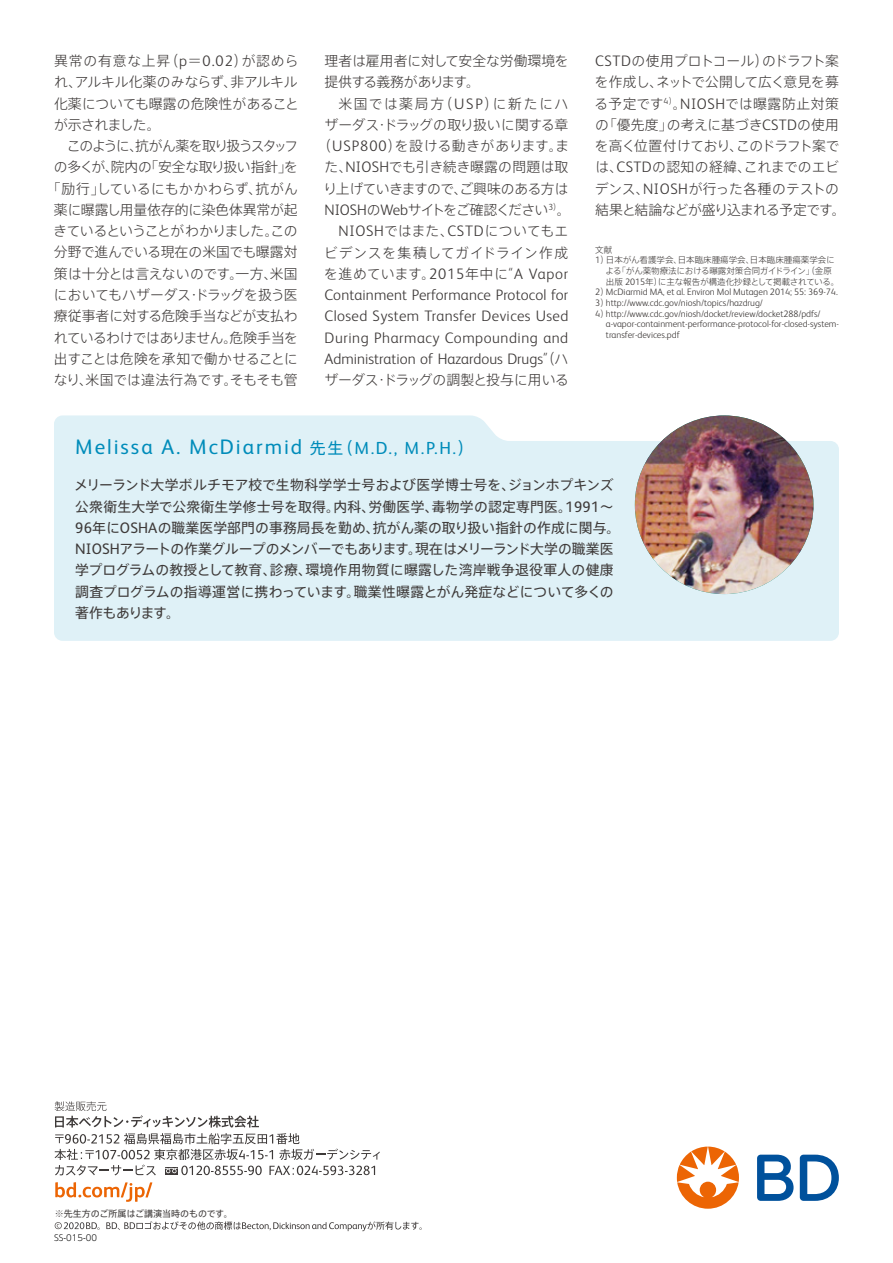
<style>
.page{position:relative;width:893px;height:1263px;background:#fff}
.page>*{position:absolute;margin:0;border:0;box-sizing:border-box;transform-origin:0 0}
.t1{font:21px "FS Albert Pro";letter-spacing:.09em;color:#008cba}
.t2{font:300 15.15px/21.3px "FS Albert Pro";color:#3e3a39;text-align:justify}
.t3{font:300 13.8px/21.3px "Axis Pro N";letter-spacing:-.015em;color:#3e3a39;text-align:right}
.t4{font:13.8px/21.3px "Axis Pro N";letter-spacing:.01em;color:#3e3a39}
.t5{font:300 9.3px/10.6px "FS Albert Pro";color:#3e3a39}
.t6{font:9px "Axis Pro N";color:#3e3a39}
.t7{font:300 8.55px "Axis Pro N";color:#3e3a39}
.t8{font:300 8.55px "Axis Pro N";letter-spacing:-.02em;color:#3e3a39}
.t9{font:300 8.55px "UD Shin Go Pro";color:#000}
.s1{font-family:"FS Albert Pro";font-size:15.15px}
.s2{font-family:"Axis Pro N";font-size:13.8px}
.s3{font-family:"Axis Pro N";font-size:15.9px}
.s4{font-size:17.55px}
.s5{font-family:"FS Albert Pro";font-size:9.3px}
.s6{font-family:"Axis Pro N";font-size:8.55px}
</style>
<div class="page">
<svg style="left:55px;top:1182px;width:97px;height:20px"></svg>
<svg style="left:55px;top:1101px;width:325px;height:74px"></svg>
<svg style="left:106px;top:1221px;width:316px;height:10px"></svg>
<svg style="left:55px;top:1222px;width:45px;height:8px"></svg>
<svg style="left:757px;top:1155px;width:82px;height:46px"></svg>
<svg style="left:677px;top:1146px;width:62px;height:63px"></svg>
<div style="left:54px;top:415px;width:785px;height:226px;background:#dff1f7"></div>
<img style="left:635px;top:415px;width:178px;height:179px;border-radius:89px">
<p class="t3" style="left:54px;top:50px;width:247px;text-align:justify">異常の有意な上昇（<span class="s1">p</span>＝<span class="s1">0.02</span>）が認められ、アルキル化薬のみならず、非アルキル化薬についても曝露の危険性があることが示されました。</p>
<p class="t3" style="left:47px;top:135px;width:253px">このように、抗がん薬を取り扱うスタッフ<br>の多くが、院内の「安全な取り扱い指針」を「励行」しているにもかかわらず、抗がん薬に曝露し用量依存的に染色体異常が起きているということがわかりました。この分野で進んでいる現在の米国でも曝露対策は十分とは言えないのです。一方、米国においてもハザーダス・ドラッグを扱う医療従事者に対する危険手当などが支払われているわけではありません。危険手当を出すことは危険を承知で働かせることになり、米国では違法行為です。そもそも管</p>
<p class="t3" style="left:325px;top:50px;width:246px;text-align:left">理者は雇用者に対して安全な労働環境を提供する義務があります。</p>
<p class="t3" style="left:317px;top:93px;width:255px">米国では薬局方（<span class="s1">USP</span>）に新たにハ<br>ザーダス・ドラッグの取り扱いに関する章（<span class="s1">USP800</span>）を設ける動きがあります。また、<span class="s1">NIOSH</span>でも引き続き曝露の問題は取り上げていきますので、ご興味のある方は<br><span class="s1">NIOSH</span>の<span class="s1">Web</span>サイトをご確認ください<sup>3</sup><sup>）</sup>。<br><span class="s1">NIOSH</span>ではまた、<span class="s1">CSTD</span>についてもエ<br>ビデンスを集積してガイドライン作成を進めています。<span class="s1">2015</span>年中に“<span class="s1">A Vapor</span></p>
<p class="t2" style="left:325px;top:283px;width:245px">Containment Performance Protocol for Closed System Transfer Devices Used During Pharmacy Compounding and Administration of Hazardous Drugs<span class="s2">”（ハ</span></p>
<p class="t3" style="left:324px;top:369px;width:246px">ザーダス・ドラッグの調製と投与に用いる</p>
<h1 class="t1" style="left:75px;top:431px;width:400px">Melissa A. McDiarmid <span class="s3">先生（</span><span class="s4">M.D., M.P.H.</span><span class="s3">）</span></h1>
<p class="t3" style="left:595px;top:50px;width:253px;text-align:left"><span class="s1">CSTD</span>の使用プロトコール）のドラフト案を作成し、ネットで公開して広く意見を募る予定です<sup>4</sup><sup>）</sup>。<span class="s1">NIOSH</span>では曝露防止対策の「優先度」の考えに基づき<span class="s1">CSTD</span>の使用を高く位置付けており、このドラフト案では、<span class="s1">CSTD</span>の認知の経緯、これまでのエビデンス、<span class="s1">NIOSH</span>が行った各種のテストの結果と結論などが盛り込まれる予定です。</p>
<p class="t7" style="left:595px;top:245px;width:19px">文献</p>
<p class="t7" style="left:595px;top:256px;width:241px"><span class="s5">1</span>）日本がん看護学会、日本臨床腫瘍学会、日本臨床腫瘍薬学会に</p>
<p class="t8" style="left:605px;top:267px;width:228px">よる「がん薬物療法における曝露対策合同ガイドライン」（金原</p>
<p class="t7" style="left:606px;top:277px;width:235px">出版 <span class="s5">2015</span>年）に主な報告が構造化抄録として掲載されている。</p>
<p class="t5" style="left:595px;top:286px;width:244px">2<span class="s6">）</span>McDiarmid MA, et al. Environ Mol Mutagen 2014; 55: 369-74.<br>3<span class="s6">）</span>http://www.cdc.gov/niosh/topics/hazdrug/<br>4<span class="s6">）</span>http://www.cdc.gov/niosh/docket/review/docket288/pdfs/</p>
<p class="t5" style="left:606px;top:318px;width:235px">a-vapor-containment-performance-protocol-for-closed-system&shy;transfer-devices.pdf</p>
<p class="t4" style="left:74px;top:474px;width:548px">メリーランド大学ボルチモア校で生物科学学士号および医学博士号を、ジョンホプキンズ公衆衛生大学で公衆衛生学修士号を取得。内科、労働医学、毒物学の認定専門医。<span class="s1">1991</span>～<span class="s1">96</span>年に<span class="s1">OSHA</span>の職業医学部門の事務局長を勤め、抗がん薬の取り扱い指針の作成に関与。<span class="s1">NIOSH</span>アラートの作業グループのメンバーでもあります。現在はメリーランド大学の職業医学プログラムの教授として教育、診療、環境作用物質に曝露した湾岸戦争退役軍人の健康調査プログラムの指導運営に携わっています。職業性曝露とがん発症などについて多くの著作もあります。</p>
<p class="t6" style="left:55px;top:1209px;width:180px">※先生方のご所属はご講演当時のものです。</p>
<p class="t9" style="left:54px;top:1230px;width:45px">SS-015-00</p>
</div>
